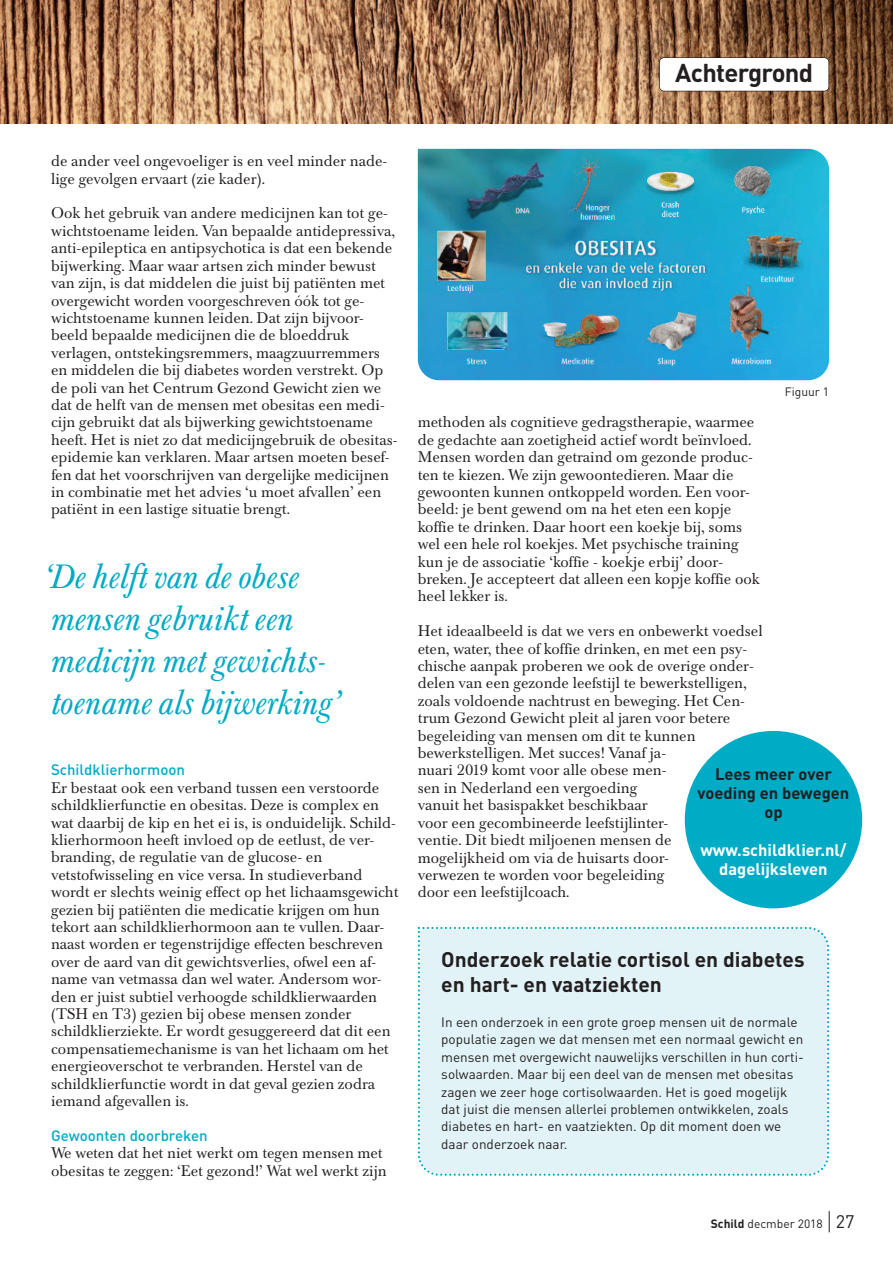
<style>
.page{position:relative;width:893px;height:1263px;background:#fff}
.page>*{position:absolute;margin:0;border:0;box-sizing:border-box;transform-origin:0 0}
.t1{font:italic 36px/42px "Baskerville Nr 1 SB";color:#00abc5}
.t2{font:700 25.5px "DIN";letter-spacing:-.025em;color:#231f20}
.t3{font:700 21px/24.9px "DIN";color:#231f20}
.t4{font:16.5px/17.4px "Baskerville Nr 1 SB";color:#231f20}
.t5{font:700 16.5px/18.9px "DIN";color:#fff;text-align:center}
.t6{font:700 16.5px/18.9px "DIN";color:#231f20;text-align:center}
.t7{font:500 15px "DIN";color:#00abc5}
.t8{font:13.5px/17.4px "DIN";color:#231f20}
.t9{font:12px "DIN";color:#231f20}
.s1{font-weight:700}
.s2{font-size:18px}
</style>
<div class="page">
<img style="left:0;top:0;width:893px;height:123px">
<svg style="left:829px;top:1211px;width:1px;height:21px"></svg>
<div style="left:660px;top:58px;width:169px;height:33px;background:#fff;border-radius:4px"></div>
<div style="left:659px;top:57px;width:170px;height:34px;border:1px solid #231f20;border-radius:5px"></div>
<div style="left:417px;top:926px;width:413px;height:250px;background:#e2f3f7"></div>
<img style="left:418px;top:149px;width:411px;height:231px">
<div style="left:685px;top:731px;width:177px;height:177px;background:#00abc5;border-radius:50%"></div>
<h2 class="t2" style="left:675px;top:58px;width:140px">Achtergrond</h2>
<p class="t4" style="left:51px;top:152px;width:338px">de ander veel ongevoeliger is en veel minder nade&shy;lige gevolgen ervaart (zie kader).</p>
<p class="t4" style="left:51px;top:204px;width:348px">Ook het gebruik van andere medicijnen kan tot ge&shy;wichtstoename leiden. Van bepaalde antidepressiva, anti-epileptica en antipsychotica is dat een bekende bijwerking. Maar waar artsen zich minder bewust van zijn, is dat middelen die juist bij patiënten met overgewicht worden voorgeschreven óók tot ge&shy;wichtstoename kunnen leiden. Dat zijn bijvoor&shy;beeld bepaalde medicijnen die de bloeddruk verlagen, ontstekingsremmers, maagzuurremmers en middelen die bij diabetes worden verstrekt. Op de poli van het Centrum Gezond Gewicht zien we dat de helft van de mensen met obesitas een medi&shy;cijn gebruikt dat als bijwerking gewichtstoename heeft. Het is niet zo dat medicijngebruik de obesitas&shy;epidemie kan verklaren. Maar artsen moeten besef&shy;fen dat het voorschrijven van dergelijke medicijnen in combinatie met het advies ‘u moet afvallen’ een patiënt in een lastige situatie brengt.</p>
<h1 class="t1" style="left:43px;top:555px;width:298px">‘De helft van de obese mensen gebruikt een medicijn met gewichts - toename als bijwerking’</h1>
<p class="t7" style="left:51px;top:761px;width:135px">Schildklierhormoon</p>
<p class="t4" style="left:51px;top:778px;width:349px">Er bestaat ook een verband tussen een verstoorde schildklierfunctie en obesitas. Deze is complex en wat daarbij de kip en het ei is, is onduidelijk. Schild&shy;klierhormoon heeft invloed op de eetlust, de ver&shy;branding, de regulatie van de glucose- en vetstofwisseling en vice versa. In studieverband wordt er slechts weinig effect op het lichaamsgewicht gezien bij patiënten die medicatie krijgen om hun tekort aan schildklierhormoon aan te vullen. Daar&shy;naast worden er tegenstrijdige effecten beschreven over de aard van dit gewichtsverlies, ofwel een af&shy;name van vetmassa dan wel water. Andersom wor&shy;den er juist subtiel verhoogde schildklierwaarden (TSH en T3) gezien bij obese mensen zonder schildklierziekte. Er wordt gesuggereerd dat dit een compensatiemechanisme is van het lichaam om het energieoverschot te verbranden. Herstel van de schildklierfunctie wordt in dat geval gezien zodra iemand afgevallen is.</p>
<p class="t7" style="left:51px;top:1127px;width:158px">Gewoonten doorbreken</p>
<p class="t4" style="left:51px;top:1144px;width:337px">We weten dat het niet werkt om tegen mensen met obesitas te zeggen: ‘Eet gezond!’ Wat wel werkt zijn</p>
<p class="t9" style="left:785px;top:385px;width:46px">Figuur 1</p>
<p class="t4" style="left:418px;top:413px;width:344px">methoden als cognitieve gedragstherapie, waarmee de gedachte aan zoetigheid actief wordt beïnvloed.<br>Mensen worden dan getraind om gezonde produc&shy;ten te kiezen. We zijn gewoontedieren. Maar die gewoonten kunnen ontkoppeld worden. Een voor&shy;beeld: je bent gewend om na het eten een kopje koffie te drinken. Daar hoort een koekje bij, soms wel een hele rol koekjes. Met psychische training kun je de associatie ‘koffie - koekje erbij’ door - breken. Je accepteert dat alleen een kopje koffie ook heel lekker is.</p>
<p class="t4" style="left:418px;top:622px;width:346px">Het ideaalbeeld is dat we vers en onbewerkt voedsel eten, water, thee of koffie drinken, en met een psy&shy;chische aanpak proberen we ook de overige onder&shy;delen van een gezonde leefstijl te bewerkstelligen, zoals voldoende nachtrust en beweging. Het Cen&shy;trum Gezond Gewicht pleit al jaren voor betere begeleiding van mensen om dit te kunnen bewerkstelligen. Met succes! Vanaf ja-<br>nuari 2019 komt voor alle obese men-<br>sen in Nederland een vergoeding<br>vanuit het basispakket beschikbaar<br>voor een gecombineerde leefstijlinter-<br>ventie. Dit biedt miljoenen mensen de mogelijkheid om via de huisarts door-<br>verwezen te worden voor begeleiding<br>door een leefstijlcoach.</p>
<p class="t6" style="left:698px;top:765px;width:153px">Lees meer over voeding en bewegen op</p>
<p class="t5" style="left:700px;top:841px;width:148px">www.schildklier.nl/ dagelijksleven</p>
<p class="t3" style="left:441px;top:947px;width:365px">Onderzoek relatie cortisol en diabetes en hart- en vaatziekten</p>
<p class="t8" style="left:441px;top:1013px;width:364px">In een onderzoek in een grote groep mensen uit de normale populatie zagen we dat mensen met een normaal gewicht en mensen met overgewicht nauwelijks verschillen in hun corti&shy;solwaarden. Maar bij een deel van de mensen met obesitas zagen we zeer hoge cortisolwaarden. Het is goed mogelijk dat juist die mensen allerlei problemen ontwikkelen, zoals diabetes en hart- en vaatziekten. Op dit moment doen we daar onderzoek naar.</p>
<p class="t9" style="left:711px;top:1217px;width:145px"><span class="s1">Schild</span> decmber 2018 <span class="s2">27</span></p>
</div>
